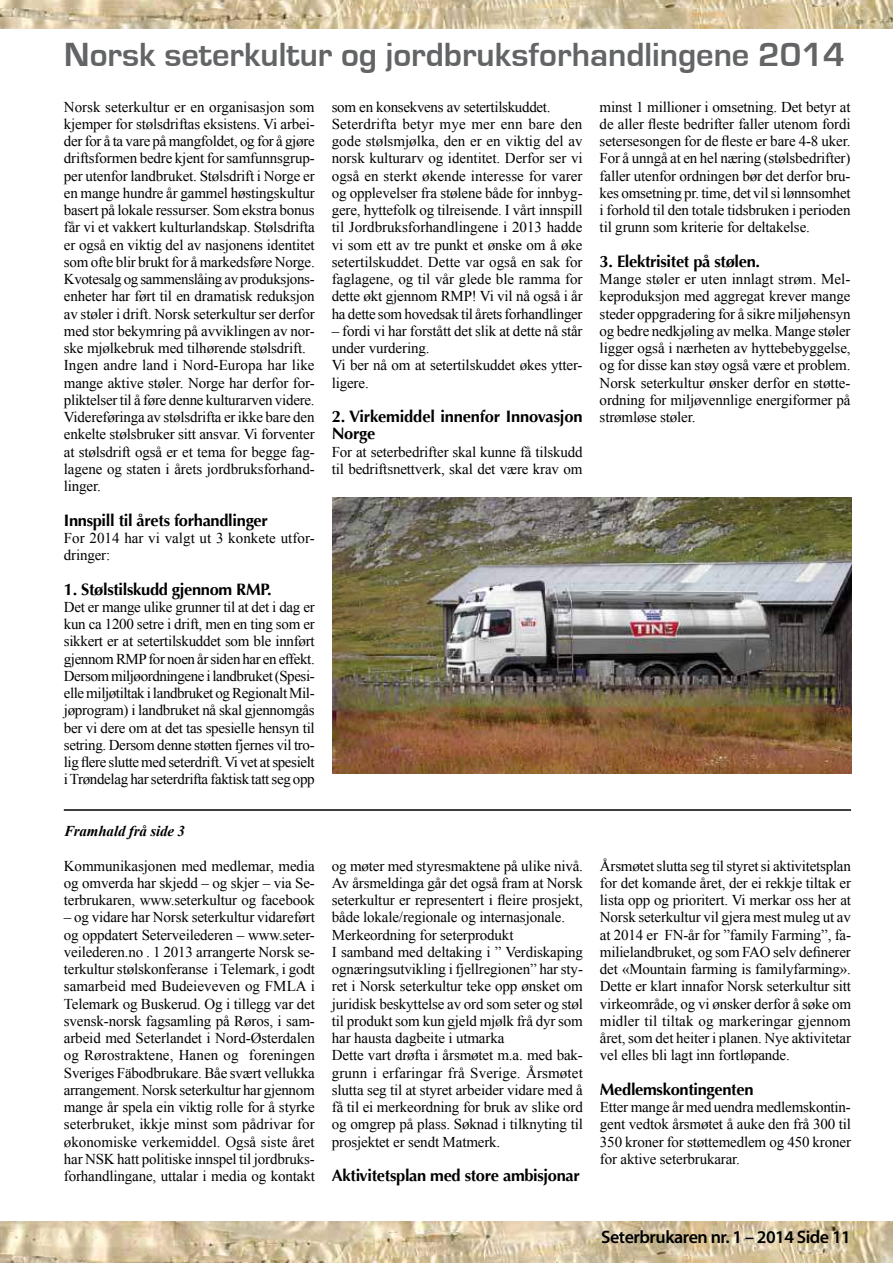
<style>
.page{position:relative;width:893px;height:1263px;background:#fff}
.page>*{position:absolute;margin:0;border:0;box-sizing:border-box;transform-origin:0 0}
.t1{font:700 34.5px "Eurostile";color:#636466}
.t2{font:600 18px "Myriad Pro";letter-spacing:-.025em;color:#000}
.t3{font:700 16.5px/17.2px "Optima";letter-spacing:-.02em;color:#000}
.t4{font:15px/17.2px "Times New Roman";letter-spacing:-.01em;color:#000;text-align:justify}
.t5{font:italic 700 15px "Times New Roman";letter-spacing:-.01em;color:#000}
</style>
<div class="page">
<img style="left:0;top:1222px;width:893px;height:41px">
<img style="left:0;top:0;width:893px;height:28px">
<hr style="left:64px;top:809px;width:787px;height:2px;background:#000">
<img style="left:332px;top:498px;width:519px;height:275px">
<h1 class="t1" style="left:64px;top:42px;width:782px">Norsk seterkultur og jordbruksforhandlingene 2014</h1>
<p class="t4" style="left:64px;top:99px;width:252px;text-align:left">Norsk seterkultur er en organisasjon som kjemper for stølsdriftas eksistens. Vi arbei&shy;der for å ta vare på mangfoldet, og for å gjøre driftsformen bedre kjent for samfunnsgrup&shy;per utenfor landbruket. Stølsdrift i Norge er en mange hundre år gammel høstingskultur basert på lokale ressurser. Som ekstra bonus får vi et vakkert kulturlandskap. Stølsdrifta er også en viktig del av nasjonens identitet som ofte blir brukt for å markedsføre Norge.<br>Kvotesalg og sammenslåing av produksjons&shy;enheter har ført til en dramatisk reduksjon av støler i drift. Norsk seterkultur ser derfor med stor bekymring på avviklingen av nor&shy;ske mjølkebruk med tilhørende stølsdrift.<br>Ingen andre land i Nord-Europa har like mange aktive støler. Norge har derfor for&shy;pliktelser til å føre denne kulturarven videre.<br>Videreføringa av stølsdrifta er ikke bare den enkelte stølsbruker sitt ansvar. Vi forventer at stølsdrift også er et tema for begge fag&shy;lagene og staten i årets jordbruksforhand&shy;linger.</p>
<p class="t3" style="left:64px;top:513px;width:206px">Innspill til årets forhandlinger</p>
<p class="t4" style="left:64px;top:531px;width:252px">For 2014 har vi valgt ut 3 konkete utfor&shy;dringer:</p>
<p class="t3" style="left:64px;top:582px;width:209px">1. Stølstilskudd gjennom RMP.</p>
<p class="t4" style="left:64px;top:600px;width:252px">Det er mange ulike grunner til at det i dag er kun ca 1200 setre i drift, men en ting som er sikkert er at setertilskuddet som ble innført gjennom RMP for noen år siden har en effekt.<br>Dersom miljøordningene i landbruket (Spesi&shy;elle miljøtiltak i landbruket og Regionalt Mil&shy;jøprogram) i landbruket nå skal gjennomgås ber vi dere om at det tas spesielle hensyn til setring. Dersom denne støtten fjernes vil tro&shy;lig 昀氀ere slutte med seterdrift. Vi vet at spesielt i Trøndelag har seterdrifta faktisk tatt seg opp</p>
<p class="t5" style="left:64px;top:826px;width:123px">Framhald frå side 3</p>
<p class="t4" style="left:64px;top:858px;width:253px">Kommunikasjonen med medlemar, media og omverda har skjedd – og skjer – via Se&shy;terbrukaren, www.seterkultur og facebook</p>
<p class="t4" style="left:64px;top:910px;width:253px">– og vidare har Norsk seterkultur vidareført og oppdatert Seterveilederen – www.seter&shy;veilederen.no . 1 2013 arrangerte Norsk se&shy;terkultur stølskonferanse i Telemark, i godt samarbeid med Budeieveven og FMLA i Telemark og Buskerud. Og i tillegg var det svensk-norsk fagsamling på Røros, i sam&shy;arbeid med Seterlandet i Nord-Østerdalen og Rørostraktene, Hanen og foreningen Sveriges Fäbodbrukare. Båe svært vellukka arrangement. Norsk seterkultur har gjennom mange år spela ein viktig rolle for å styrke seterbruket, ikkje minst som pådrivar for økonomiske verkemiddel. Også siste året har NSK hatt politiske innspel til jordbruks&shy;forhandlingane, uttalar i media og kontakt</p>
<p class="t4" style="left:332px;top:99px;width:252px;text-align:left">som en konsekvens av setertilskuddet.<br>Seterdrifta betyr mye mer enn bare den gode stølsmjølka, den er en viktig del av norsk kulturarv og identitet. Derfor ser vi også en sterkt økende interesse for varer og opplevelser fra stølene både for innbyg&shy;gere, hyttefolk og tilreisende. I vårt innspill til Jordbruksforhandlingene i 2013 hadde vi som ett av tre punkt et ønske om å øke setertilskuddet. Dette var også en sak for faglagene, og til vår glede ble ramma for dette økt gjennom RMP! Vi vil nå også i år ha dette som hovedsak til årets forhandlinger</p>
<p class="t4" style="left:332px;top:324px;width:252px;text-align:left">– fordi vi har forstått det slik at dette nå står under vurdering.<br>Vi ber nå om at setertilskuddet økes ytter&shy;ligere.</p>
<p class="t3" style="left:332px;top:409px;width:252px">2. Virkemiddel innenfor Innovasjon<br>Norge</p>
<p class="t4" style="left:332px;top:444px;width:252px">For at seterbedrifter skal kunne få tilskudd til bedriftsnettverk, skal det være krav om</p>
<p class="t4" style="left:332px;top:858px;width:253px;text-align:left">og møter med styresmaktene på ulike nivå.<br>Av årsmeldinga går det også fram at Norsk seterkultur er representert i 昀氀eire prosjekt, både lokale/regionale og internasjonale.<br>Merkeordning for seterprodukt<br>I samband med deltaking i ” Verdiskaping ognæringsutvikling i fjellregionen” har sty&shy;ret i Norsk seterkultur teke opp ønsket om juridisk beskyttelse av ord som seter og støl til produkt som kun gjeld mjølk frå dyr som har hausta dagbeite i utmarka<br>Dette vart drøfta i årsmøtet m.a. med bak&shy;grunn i erfaringar frå Sverige. Årsmøtet slutta seg til at styret arbeider vidare med å få til ei merkeordning for bruk av slike ord og omgrep på plass. Søknad i tilknyting til prosjektet er sendt Matmerk.</p>
<p class="t3" style="left:332px;top:1168px;width:249px">Aktivitetsplan med store ambisjonar</p>
<p class="t4" style="left:600px;top:99px;width:252px">minst 1 millioner i omsetning. Det betyr at de aller 昀氀este bedrifter faller utenom fordi setersesongen for de 昀氀este er bare 4-8 uker.<br>For å unngå at en hel næring (stølsbedrifter) faller utenfor ordningen bør det derfor bru&shy;kes omsetning pr. time, det vil si lønnsomhet i forhold til den totale tidsbruken i perioden til grunn som kriterie for deltakelse.</p>
<p class="t3" style="left:600px;top:254px;width:162px">3. Elektrisitet på stølen.</p>
<p class="t4" style="left:600px;top:272px;width:252px">Mange støler er uten innlagt strøm. Mel&shy;keproduksjon med aggregat krever mange steder oppgradering for å sikre miljøhensyn og bedre nedkjøling av melka. Mange støler ligger også i nærheten av hyttebebyggelse, og for disse kan støy også være et problem.<br>Norsk seterkultur ønsker derfor en støtte&shy;ordning for miljøvennlige energiformer på strømløse støler.</p>
<p class="t4" style="left:600px;top:858px;width:253px">Årsmøtet slutta seg til styret si aktivitetsplan for det komande året, der ei rekkje tiltak er lista opp og prioritert. Vi merkar oss her at Norsk seterkultur vil gjera mest muleg ut av at 2014 er FN-år for ”family Farming”, fa&shy;milielandbruket, og som FAO selv de昀椀nerer det «Mountain farming is familyfarming».<br>Dette er klart innafor Norsk seterkultur sitt virkeområde, og vi ønsker derfor å søke om midler til tiltak og markeringar gjennom året, som det heiter i planen. Nye aktivitetar vel elles bli lagt inn fortløpande.</p>
<p class="t3" style="left:600px;top:1082px;width:155px">Medlemskontingenten</p>
<p class="t4" style="left:600px;top:1100px;width:253px">Etter mange år med uendra medlemskontin&shy;gent vedtok årsmøtet å auke den frå 300 til 350 kroner for støttemedlem og 450 kroner for aktive seterbrukarar.</p>
<p class="t2" style="left:601px;top:1226px;width:251px">Seterbrukaren nr. 1 – 2014 Side 11</p>
</div>
